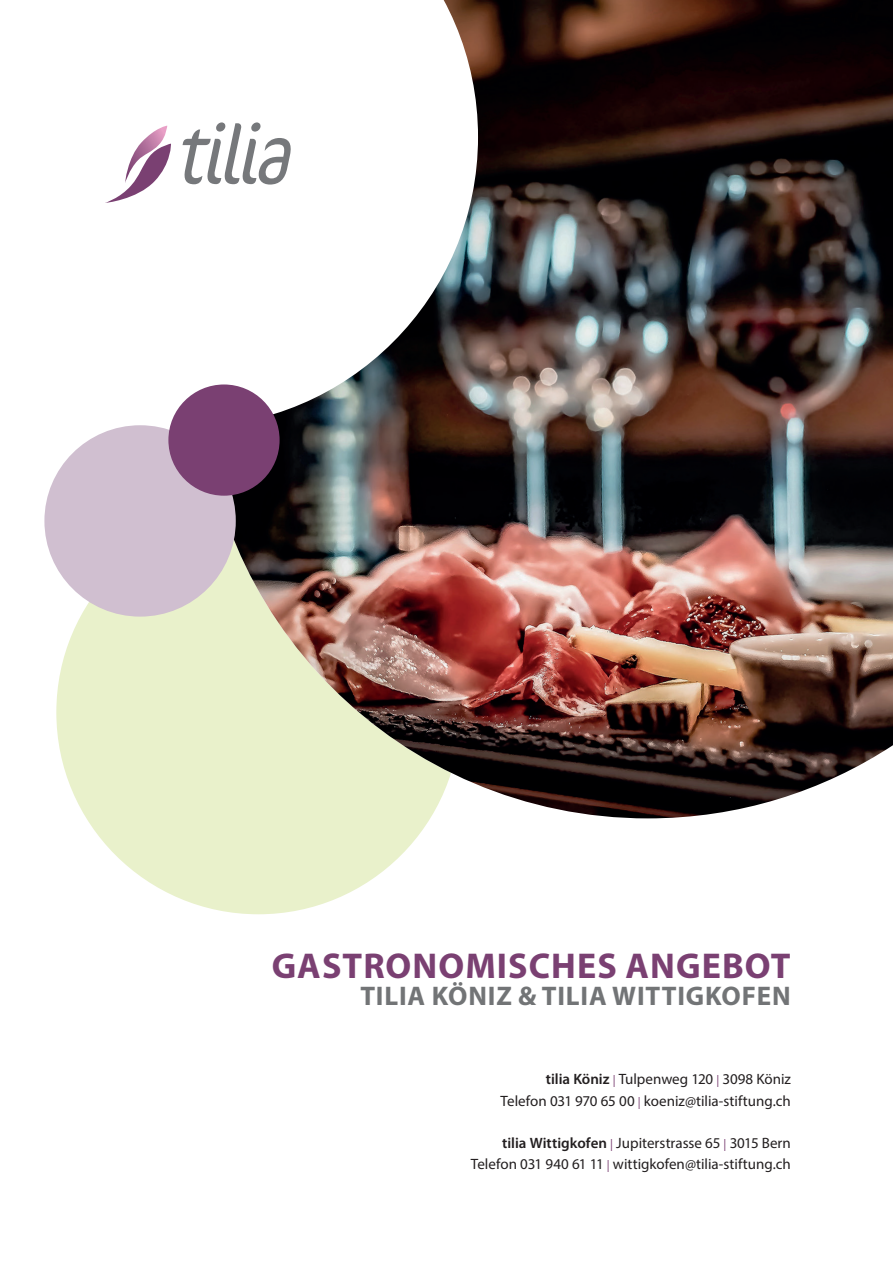
<style>
.page{position:relative;width:893px;height:1263px;background:#fff}
.page>*{position:absolute;margin:0;border:0;box-sizing:border-box;transform-origin:0 0}
.t1{font:700 36px "Myriad Pro";letter-spacing:.03em;color:#7a4072}
.t2{font:700 27px "Myriad Pro";letter-spacing:.03em;color:#727476}
.t3{font:15px/21.3px "Myriad Pro";color:#231f20;text-align:right}
.s1{font-weight:600}
.s2{font-size:12px;color:#7a4072}
</style>
<div class="page">
<div style="left:56px;top:510px;width:404px;height:404px;background:#e9f1cb;border-radius:50%"></div>
<img style="left:233px;top:0;width:660px;height:818px">
<svg style="left:166px;top:0;width:312px;height:427px"></svg>
<div style="left:44px;top:425px;width:192px;height:192px;background:#d0bfd0;border-radius:50%"></div>
<div style="left:168px;top:384px;width:112px;height:112px;background:#7a4072;border-radius:50%"></div>
<svg style="left:105px;top:126px;width:66px;height:77px"></svg>
<svg style="left:183px;top:122px;width:109px;height:63px"></svg>
<h1 class="t1" style="left:272px;top:942px;width:520px">GASTRONOMISCHES ANGEBOT</h1>
<h2 class="t2" style="left:360px;top:978px;width:432px">TILIA KÖNIZ &amp; TILIA WITTIGKOFEN</h2>
<p class="t3" style="left:501px;top:1068px;width:292px"><span class="s1">tilia Köniz</span> <span class="s2">|</span> Tulpenweg 120 <span class="s2">|</span> 3098 Köniz<br>Telefon 031 970 65 00 <span class="s2">|</span> koeniz@tilia-stiftung.ch</p>
<p class="t3" style="left:471px;top:1132px;width:322px"><span class="s1">tilia Wittigkofen</span> <span class="s2">|</span> Jupiterstrasse 65 <span class="s2">|</span> 3015 Bern<br>Telefon 031 940 61 11 <span class="s2">|</span> wittigkofen@tilia-stiftung.ch</p>
</div>
